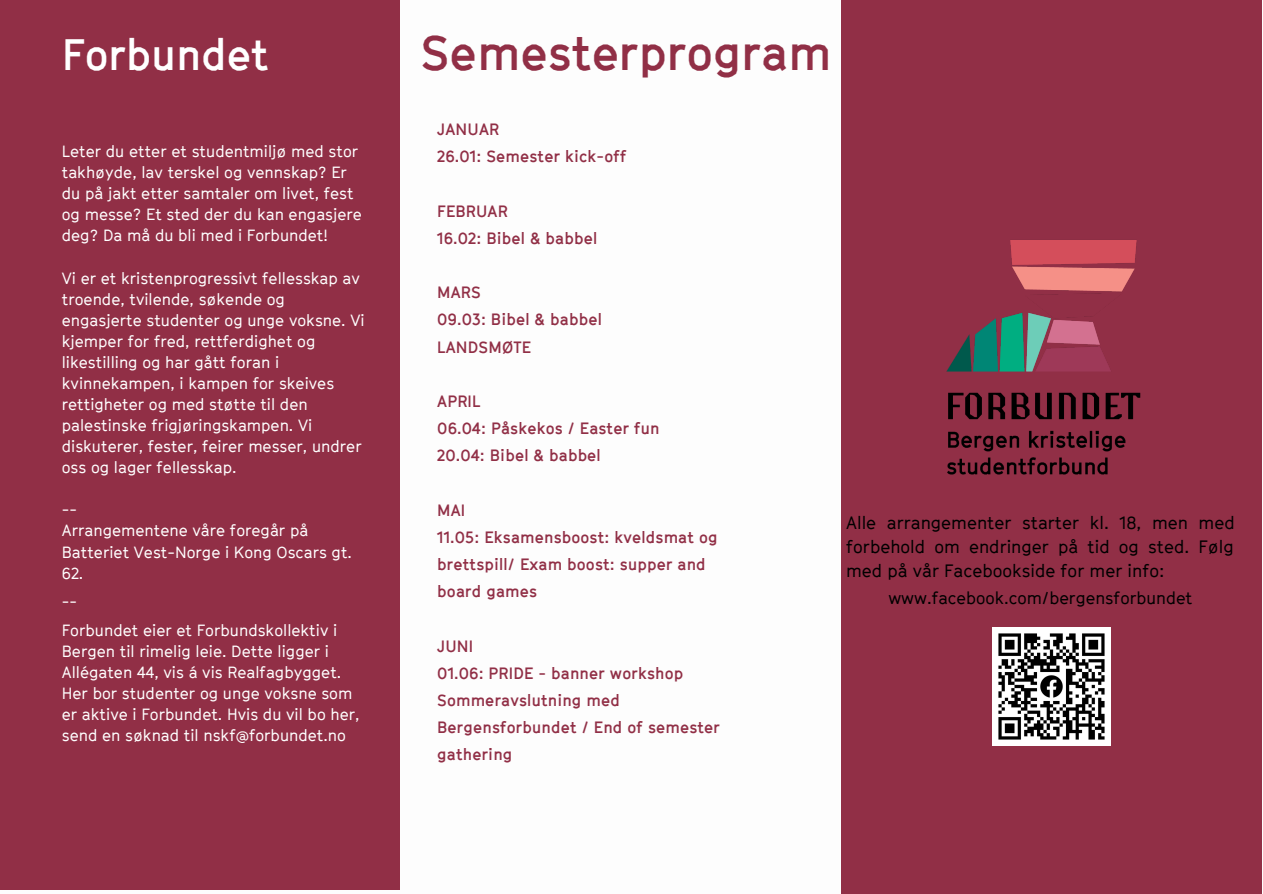
<style>
.page{position:relative;width:1263px;height:894px;background:#fff}
.page>*{position:absolute;margin:0;border:0;box-sizing:border-box;transform-origin:0 0}
.t1{font:700 48px "GT Cinetype";color:#912f46}
.t2{font:700 42.75px "GT Cinetype";color:#fff}
.t3{font:17.4px/24px "GT Cinetype";color:#000;text-align:justify}
.t4{font:16.8px "GT Cinetype";color:#000}
.t5{font:700 16.05px/27.2px "GT Cinetype";letter-spacing:.01em;color:#912f46}
.t6{font:15.75px/21px "GT Cinetype";color:#fff}
</style>
<div class="page">
<div style="left:841px;top:0;width:421px;height:893px;background:#912f46"></div>
<div style="left:0;top:0;width:399px;height:888px;background:#912f46"></div>
<img style="left:946px;top:240px;width:195px;height:235px">
<img style="left:992px;top:627px;width:118px;height:118px">
<h2 class="t2" style="left:62px;top:28px;width:209px">Forbundet</h2>
<h1 class="t1" style="left:421px;top:23px;width:412px">Semesterprogram</h1>
<p class="t6" style="left:62px;top:141px;width:302px">Leter du etter et studentmiljø med stor takhøyde, lav terskel og vennskap? Er du på jakt etter samtaler om livet, fest og messe? Et sted der du kan engasjere deg? Da må du bli med i Forbundet!</p>
<p class="t6" style="left:62px;top:267px;width:304px">Vi er et kristenprogressivt fellesskap av troende, tvilende, søkende og engasjerte studenter og unge voksne. Vi kjemper for fred, rettferdighet og likestilling og har gått foran i kvinnekampen, i kampen for skeives rettigheter og med støtte til den palestinske frigjøringskampen. Vi diskuterer, fester, feirer messer, undrer oss og lager fellesskap.</p>
<p class="t6" style="left:62px;top:499px;width:292px">--<br>Arrangementene våre foregår på<br>Batteriet Vest-Norge i Kong Oscars gt.<br>62.</p>
<p class="t6" style="left:62px;top:586px;width:277px;line-height:28.7px">--<br>Forbundet eier et Forbundskollektiv i</p>
<p class="t6" style="left:62px;top:640px;width:299px">Bergen til rimelig leie. Dette ligger i Allégaten 44, vis á vis Realfagbygget.<br>Her bor studenter og unge voksne som er aktive i Forbundet. Hvis du vil bo her, send en søknad til nskf@forbundet.no</p>
<p class="t5" style="left:437px;top:115px;width:191px">JANUAR<br>26.01: Semester kick-off</p>
<p class="t5" style="left:437px;top:197px;width:162px">FEBRUAR<br>16.02: Bibel &amp; babbel</p>
<p class="t5" style="left:437px;top:278px;width:166px">MARS<br>09.03: Bibel &amp; babbel<br>LANDSMØTE</p>
<p class="t5" style="left:437px;top:387px;width:224px">APRIL<br>06.04: Påskekos / Easter fun<br>20.04: Bibel &amp; babbel</p>
<p class="t5" style="left:437px;top:496px;width:282px">MAI<br>11.05: Eksamensboost: kveldsmat og brettspill/ Exam boost: supper and board games</p>
<p class="t5" style="left:437px;top:632px;width:284px">JUNI<br>01.06: PRIDE - banner workshop<br>Sommeravslutning med<br>Bergensforbundet / End of semester gathering</p>
<p class="t3" style="left:846px;top:510px;width:390px">Alle arrangementer starter kl. 18, men med forbehold om endringer på tid og sted. Følg med på vår Facebookside for mer info:</p>
<p class="t4" style="left:888px;top:588px;width:306px">www.facebook.com/bergensforbundet</p>
</div>
